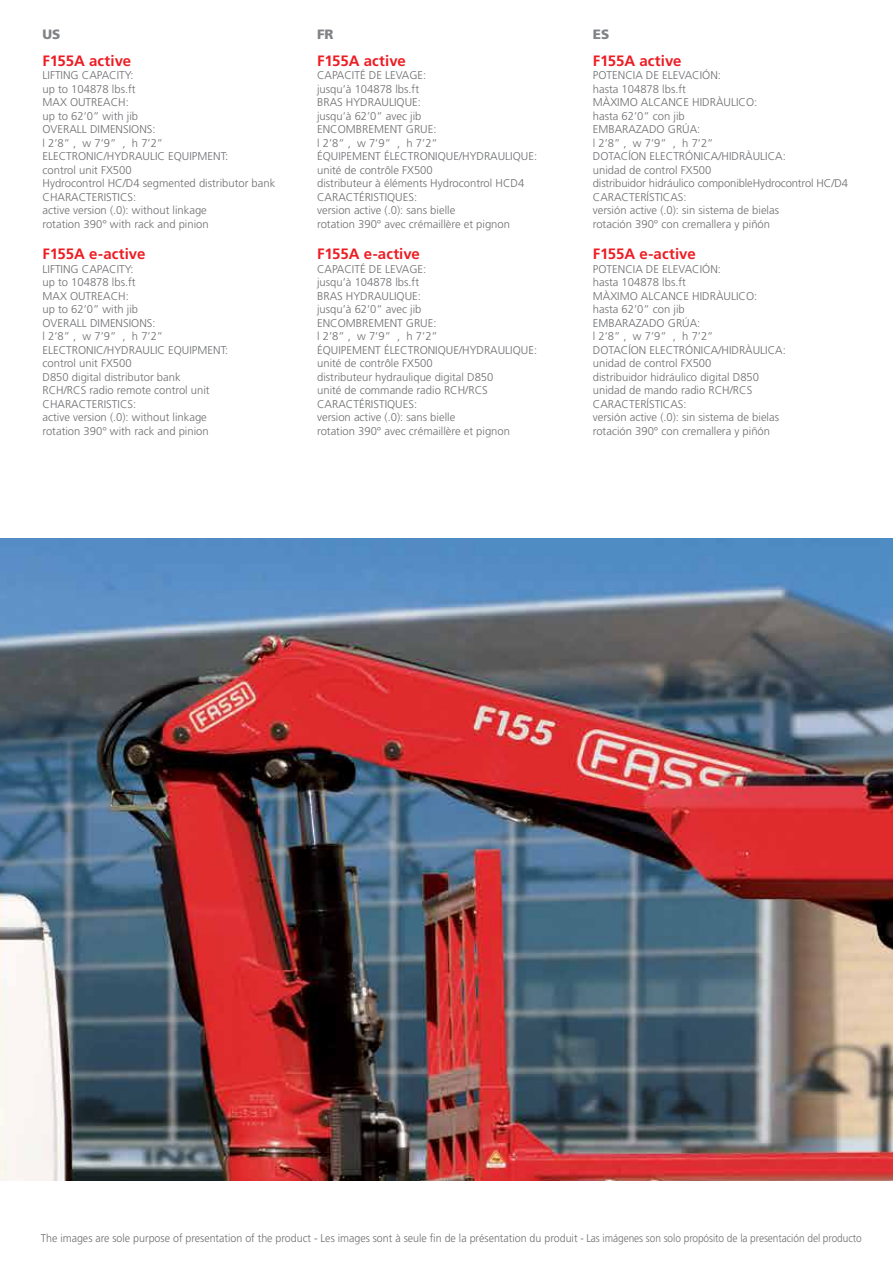
<style>
.page{position:relative;width:893px;height:1263px;background:#fff}
.page>*{position:absolute;margin:0;border:0;box-sizing:border-box;transform-origin:0 0}
.t1{font:700 15px "Frutiger";letter-spacing:-.005em;color:#ed1d24}
.t2{font:900 13.5px "Frutiger";color:#808285}
.t3{font:300 11.25px/13.5px "Frutiger";color:#6d6e71}
.t4{font:300 11.25px "Frutiger";color:#6d6e71;scale:.95 1}
</style>
<div class="page">
<img style="left:0;top:538px;width:893px;height:642px">
<p class="t2" style="left:43px;top:27px;width:19px">US</p>
<h1 class="t1" style="left:43px;top:52px;width:90px">F155A active</h1>
<p class="t3" style="left:43px;top:69px;width:234px">LIFTING CAPACITY:<br>up to 104878 lbs.ft<br>MAX OUTREACH:<br>up to 62’0” with jib<br>OVERALL DIMENSIONS:<br>l 2’8” , w 7’9” , h 7’2”<br>ELECTRONIC/HYDRAULIC EQUIPMENT:<br>control unit FX500<br>Hydrocontrol HC/D4 segmented distributor bank<br>CHARACTERISTICS:<br>active version (.0): without linkage<br>rotation 390° with rack and pinion</p>
<h1 class="t1" style="left:43px;top:245px;width:104px">F155A e-active</h1>
<p class="t3" style="left:43px;top:262px;width:187px">LIFTING CAPACITY:<br>up to 104878 lbs.ft<br>MAX OUTREACH:<br>up to 62’0” with jib<br>OVERALL DIMENSIONS:<br>l 2’8” , w 7’9” , h 7’2”<br>ELECTRONIC/HYDRAULIC EQUIPMENT: control unit FX500<br>D850 digital distributor bank<br>RCH/RCS radio remote control unit<br>CHARACTERISTICS:<br>active version (.0): without linkage rotation 390° with rack and pinion</p>
<p class="t2" style="left:317px;top:27px;width:18px">FR</p>
<h1 class="t1" style="left:317px;top:52px;width:90px">F155A active</h1>
<p class="t3" style="left:317px;top:69px;width:222px">CAPACITÉ DE LEVAGE:<br>jusqu’à 104878 lbs.ft<br>BRAS HYDRAULIQUE:<br>jusqu’à 62’0” avec jib<br>ENCOMBREMENT GRUE:<br>l 2’8” , w 7’9” , h 7’2”<br>ÉQUIPEMENT ÉLECTRONIQUE/HYDRAULIQUE: unité de contrôle FX500<br>distributeur à éléments Hydrocontrol HCD4<br>CARACTÉRISTIQUES:<br>version active (.0): sans bielle<br>rotation 390° avec crémaillère et pignon</p>
<h1 class="t1" style="left:317px;top:245px;width:104px">F155A e-active</h1>
<p class="t3" style="left:317px;top:262px;width:222px">CAPACITÉ DE LEVAGE:<br>jusqu’à 104878 lbs.ft<br>BRAS HYDRAULIQUE:<br>jusqu’à 62’0” avec jib<br>ENCOMBREMENT GRUE:<br>l 2’8” , w 7’9” , h 7’2”<br>ÉQUIPEMENT ÉLECTRONIQUE/HYDRAULIQUE: unité de contrôle FX500<br>distributeur hydraulique digital D850<br>unité de commande radio RCH/RCS<br>CARACTÉRISTIQUES:<br>version active (.0): sans bielle<br>rotation 390° avec crémaillère et pignon</p>
<p class="t2" style="left:593px;top:27px;width:18px">ES</p>
<h1 class="t1" style="left:593px;top:52px;width:90px">F155A active</h1>
<p class="t3" style="left:593px;top:69px;width:257px">POTENCIA DE ELEVACIÓN:<br>hasta 104878 lbs.ft<br>MÀXIMO ALCANCE HIDRÀULICO:<br>hasta 62’0” con jib<br>EMBARAZADO GRÚA:<br>l 2’8” , w 7’9” , h 7’2”<br>DOTACÍON ELECTRÓNICA/HIDRÀULICA:<br>unidad de control FX500<br>distribuidor hidráulico componibleHydrocontrol HC/D4<br>CARACTERÍSTICAS:<br>versión active (.0): sin sistema de bielas<br>rotación 390° con cremallera y piñón</p>
<h1 class="t1" style="left:593px;top:245px;width:104px">F155A e-active</h1>
<p class="t3" style="left:593px;top:262px;width:195px">POTENCIA DE ELEVACIÓN:<br>hasta 104878 lbs.ft<br>MÀXIMO ALCANCE HIDRÀULICO:<br>hasta 62’0” con jib<br>EMBARAZADO GRÚA:<br>l 2’8” , w 7’9” , h 7’2”<br>DOTACÍON ELECTRÓNICA/HIDRÀULICA: unidad de control FX500<br>distribuidor hidráulico digital D850 unidad de mando radio RCH/RCS<br>CARACTERÍSTICAS:<br>versión active (.0): sin sistema de bielas rotación 390° con cremallera y piñón</p>
<p class="t4" style="left:41px;top:1231px;width:866px">The images are sole purpose of presentation of the product - Les images sont à seule fin de la présentation du produit - Las imágenes son solo propósito de la presentación del producto</p>
</div>
